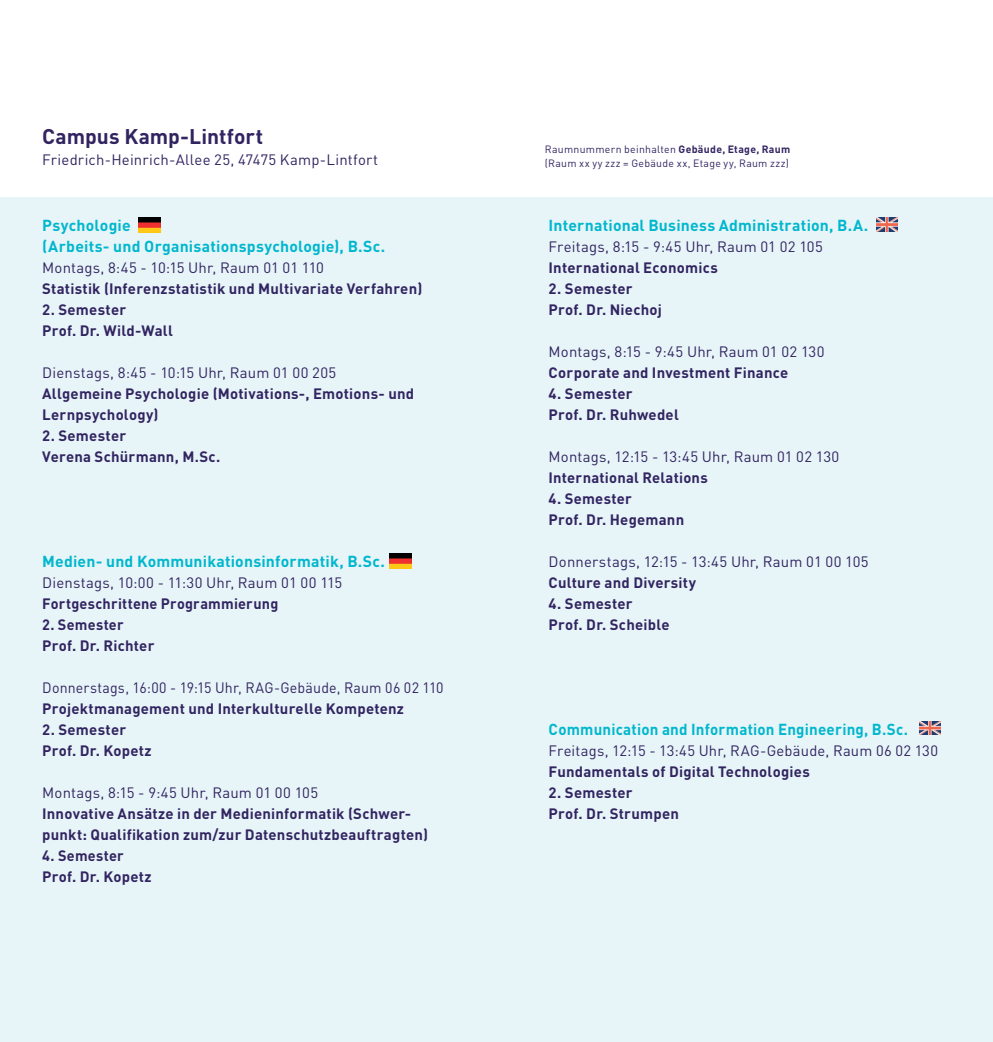
<style>
.page{position:relative;width:993px;height:1042px;background:#fff}
.page>*{position:absolute;margin:0;border:0;box-sizing:border-box;transform-origin:0 0}
.HRW_Headlines_M2{font:700 21px "DINOT";color:#322461}
.t1{font:700 15.75px "DINOT";letter-spacing:.015em;color:#00b7ce}
.t2{font:700 15.75px "DINOT";letter-spacing:.015em;color:#00b7ce;scale:.96 1}
.t3{font:700 14.88px/21px "DINOT";letter-spacing:.015em;color:#322461}
.t4{font:14.88px "DINOT";letter-spacing:.015em;color:#322461}
.t5{font:14.88px "DINOT";letter-spacing:.015em;color:#322461;scale:.95 1}
.t6{font:10.5px "DINOT";letter-spacing:.025em;color:#322461}
.s1{font-weight:400}
.s2{font-weight:700}
</style>
<div class="page">
<div style="left:0;top:197px;width:992px;height:845px;background:#e7f5f8"></div>
<img style="left:919px;top:721px;width:21px;height:13px">
<img style="left:139px;top:218px;width:21px;height:14px">
<img style="left:389px;top:554px;width:22px;height:14px">
<img style="left:876px;top:218px;width:21px;height:13px">
<p class="HRW_Headlines_M2" style="left:42px;top:123px;width:222px">Campus Kamp-Lintfort</p>
<p class="t4" style="left:42px;top:150px;width:337px">Friedrich-Heinrich-Allee 25, 47475 Kamp-Lintfort</p>
<p class="t1" style="left:42px;top:215px;width:90px">Psychologie</p>
<p class="t1" style="left:42px;top:236px;width:344px">(Arbeits- und Organisationspsychologie), B.Sc.</p>
<p class="t4" style="left:42px;top:258px;width:283px">Montags, 8:45 - 10:15 Uhr, Raum 01 01 110</p>
<p class="t3" style="left:42px;top:278px;width:381px">Statistik (Inferenzstatistik und Multivariate Verfahren)</p>
<p class="t3" style="left:42px;top:299px;width:85px">2. Semester</p>
<p class="t3" style="left:42px;top:320px;width:132px">Prof. Dr. Wild-Wall</p>
<p class="t4" style="left:42px;top:363px;width:295px">Dienstags, 8:45 - 10:15 Uhr, Raum 01 00 205</p>
<p class="t3" style="left:42px;top:383px;width:373px">Allgemeine Psychologie (Motivations-, Emotions- und<br>Lernpsychology)</p>
<p class="t3" style="left:42px;top:425px;width:85px">2. Semester</p>
<p class="t3" style="left:42px;top:446px;width:180px">Verena Schürmann, M.Sc.</p>
<p class="t1" style="left:42px;top:551px;width:344px">Medien- und Kommunikationsinformatik, B.Sc.</p>
<p class="t4" style="left:42px;top:573px;width:301px">Dienstags, 10:00 - 11:30 Uhr, Raum 01 00 115</p>
<p class="t3" style="left:42px;top:593px;width:237px">Fortgeschrittene Programmierung</p>
<p class="t3" style="left:42px;top:614px;width:83px">2. Semester</p>
<p class="t3" style="left:42px;top:635px;width:114px">Prof. Dr. Richter</p>
<p class="t5" style="left:42px;top:678px;width:424px">Donnerstags, 16:00 - 19:15 Uhr, RAG-Gebäude, Raum 06 02 110</p>
<p class="t3" style="left:42px;top:698px;width:363px">Projektmanagement und Interkulturelle Kompetenz</p>
<p class="t3" style="left:42px;top:719px;width:85px">2. Semester</p>
<p class="t3" style="left:42px;top:740px;width:111px">Prof. Dr. Kopetz</p>
<p class="t3" style="left:42px;top:782px;width:387px"><span class="s1">Montags, 8:15 - 9:45 Uhr, Raum 01 00 105<br></span>Innovative Ansätze in der Medieninformatik (Schwer&shy;punkt: Qualifikation zum/zur Datenschutzbeauftragten)</p>
<p class="t3" style="left:42px;top:845px;width:83px">4. Semester</p>
<p class="t3" style="left:42px;top:866px;width:111px">Prof. Dr. Kopetz</p>
<p class="t6" style="left:544px;top:142px;width:247px">Raumnummern beinhalten <span class="s2">Gebäude, Etage, Raum</span></p>
<p class="t6" style="left:544px;top:156px;width:245px">(Raum xx yy zzz = Gebäude xx, Etage yy, Raum zzz)</p>
<p class="t1" style="left:548px;top:215px;width:321px">International Business Administration, B.A.</p>
<p class="t4" style="left:548px;top:237px;width:275px">Freitags, 8:15 - 9:45 Uhr, Raum 01 02 105</p>
<p class="t3" style="left:548px;top:257px;width:171px">International Economics</p>
<p class="t3" style="left:548px;top:278px;width:85px">2. Semester</p>
<p class="t3" style="left:548px;top:299px;width:115px">Prof. Dr. Niechoj</p>
<p class="t4" style="left:548px;top:342px;width:277px">Montags, 8:15 - 9:45 Uhr, Raum 01 02 130</p>
<p class="t3" style="left:548px;top:362px;width:241px">Corporate and Investment Finance</p>
<p class="t3" style="left:548px;top:383px;width:85px">4. Semester</p>
<p class="t3" style="left:548px;top:404px;width:132px">Prof. Dr. Ruhwedel</p>
<p class="t4" style="left:548px;top:447px;width:292px">Montags, 12:15 - 13:45 Uhr, Raum 01 02 130</p>
<p class="t3" style="left:548px;top:467px;width:160px">International Relations</p>
<p class="t3" style="left:548px;top:488px;width:85px">4. Semester</p>
<p class="t3" style="left:548px;top:509px;width:137px">Prof. Dr. Hegemann</p>
<p class="t4" style="left:548px;top:552px;width:321px">Donnerstags, 12:15 - 13:45 Uhr, Raum 01 00 105</p>
<p class="t3" style="left:548px;top:572px;width:149px">Culture and Diversity</p>
<p class="t3" style="left:548px;top:593px;width:85px">4. Semester</p>
<p class="t3" style="left:548px;top:614px;width:122px">Prof. Dr. Scheible</p>
<p class="t2" style="left:548px;top:719px;width:376px">Communication and Information Engineering, B.Sc.</p>
<p class="t4" style="left:548px;top:741px;width:391px">Freitags, 12:15 - 13:45 Uhr, RAG-Gebäude, Raum 06 02 130</p>
<p class="t3" style="left:548px;top:761px;width:262px">Fundamentals of Digital Technologies</p>
<p class="t3" style="left:548px;top:782px;width:85px">2. Semester</p>
<p class="t3" style="left:548px;top:803px;width:132px">Prof. Dr. Strumpen</p>
</div>
